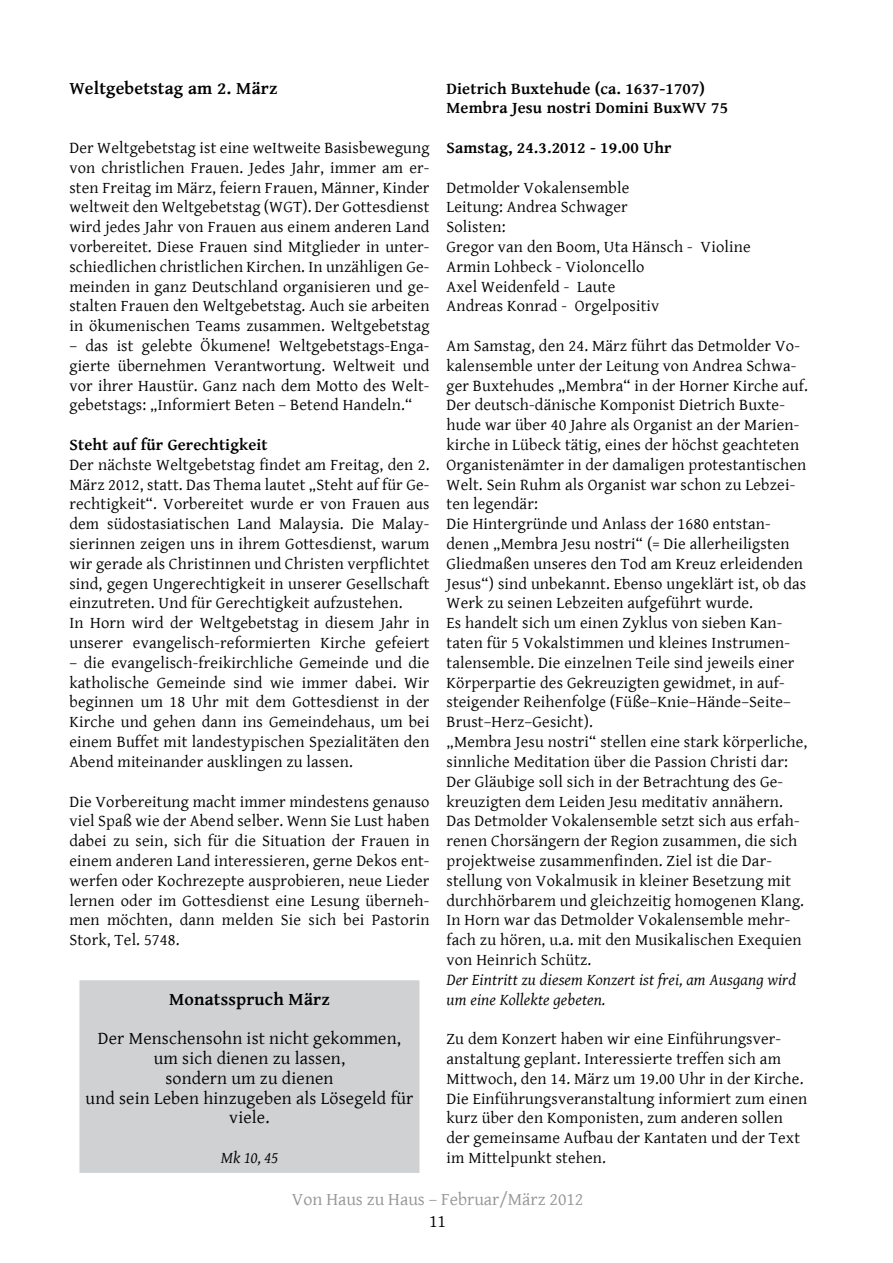
<style>
.page{position:relative;width:893px;height:1263px;background:#fff}
.page>*{position:absolute;margin:0;border:0;box-sizing:border-box;transform-origin:0 0}
.t1{font:18px/19.8px "Gentium Basic";letter-spacing:.01em;color:#000;text-align:center}
.t2{font:700 18px "Gentium Basic";letter-spacing:.01em;color:#000}
.t3{font:18px "Gentium Basic";color:#939598}
.t4{font:16.5px/19.8px "Gentium Basic";letter-spacing:.01em;color:#000;text-align:justify}
.t5{font:700 16.5px/19.8px "Gentium Basic";letter-spacing:.01em;color:#000}
.t6{font:italic 16.5px/19.8px "Gentium Basic";letter-spacing:.01em;color:#000}
</style>
<div class="page">
<div style="left:78px;top:979px;width:343px;height:195px;background:#cfd1d2;border:2px solid #fff"></div>
<p class="t2" style="left:69px;top:74px;width:210px">Weltgebetstag am 2. März</p>
<p class="t4" style="left:69px;top:137px;width:362px">Der Weltgebetstag ist eine weItweite Basisbewegung von christlichen Frauen. Jedes Jahr, immer am er&shy;sten Freitag im März, feiern Frauen, Männer, Kinder weltweit den Weltgebetstag (WGT). Der Gottesdienst wird jedes Jahr von Frauen aus einem anderen Land vorbereitet. Diese Frauen sind Mitglieder in unter&shy;schiedlichen christlichen Kirchen. In unzähligen Ge&shy;meinden in ganz Deutschland organisieren und ge&shy;stalten Frauen den Weltgebetstag. Auch sie arbeiten in ökumenischen Teams zusammen. Weltgebetstag</p>
<p class="t4" style="left:69px;top:335px;width:362px">– das ist gelebte Ökumene! Weltgebetstags-Enga&shy;gierte übernehmen Verantwortung. Weltweit und vor ihrer Haustür. Ganz nach dem Motto des Welt&shy;gebetstags: „Informiert Beten – Betend Handeln.“</p>
<p class="t5" style="left:69px;top:434px;width:200px">Steht auf für Gerechtigkeit</p>
<p class="t4" style="left:69px;top:454px;width:362px;text-align:left">Der nächste Weltgebetstag findet am Freitag, den 2.<br>März 2012, statt. Das Thema lautet „Steht auf für Ge&shy;rechtigkeit“. Vorbereitet wurde er von Frauen aus dem südostasiatischen Land Malaysia. Die Malay&shy;sierinnen zeigen uns in ihrem Gottesdienst, warum wir gerade als Christinnen und Christen verpflichtet sind, gegen Ungerechtigkeit in unserer Gesellschaft einzutreten. Und für Gerechtigkeit aufzustehen.<br>In Horn wird der Weltgebetstag in diesem Jahr in unserer evangelisch-reformierten Kirche gefeiert</p>
<p class="t4" style="left:69px;top:652px;width:362px">– die evangelisch-freikirchliche Gemeinde und die katholische Gemeinde sind wie immer dabei. Wir beginnen um 18 Uhr mit dem Gottesdienst in der Kirche und gehen dann ins Gemeindehaus, um bei einem Buffet mit landestypischen Spezialitäten den Abend miteinander ausklingen zu lassen.</p>
<p class="t4" style="left:69px;top:791px;width:362px">Die Vorbereitung macht immer mindestens genauso viel Spaß wie der Abend selber. Wenn Sie Lust haben dabei zu sein, sich für die Situation der Frauen in einem anderen Land interessieren, gerne Dekos ent&shy;werfen oder Kochrezepte ausprobieren, neue Lieder lernen oder im Gottesdienst eine Lesung überneh&shy;men möchten, dann melden Sie sich bei Pastorin Stork, Tel. 5748.</p>
<p class="t2" style="left:169px;top:985px;width:162px">Monatsspruch März</p>
<p class="t1" style="left:86px;top:1028px;width:329px">Der Menschensohn ist nicht gekommen, um sich dienen zu lassen,<br>sondern um zu dienen<br>und sein Leben hinzugeben als Lösegeld für viele.</p>
<p class="t6" style="left:221px;top:1147px;width:59px">Mk 10, 45</p>
<p class="t5" style="left:446px;top:78px;width:283px">Dietrich Buxtehude (ca. 1637-1707)<br>Membra Jesu nostri Domini BuxWV 75</p>
<p class="t5" style="left:446px;top:137px;width:227px">Samstag, 24.3.2012 - 19.00 Uhr</p>
<p class="t4" style="left:446px;top:177px;width:306px;text-align:left">Detmolder Vokalensemble<br>Leitung: Andrea Schwager<br>Solisten:<br>Gregor van den Boom, Uta Hänsch - Violine<br>Armin Lohbeck - Violoncello<br>Axel Weidenfeld - Laute<br>Andreas Konrad - Orgelpositiv</p>
<p class="t4" style="left:446px;top:335px;width:363px;text-align:left">Am Samstag, den 24. März führt das Detmolder Vo&shy;kalensemble unter der Leitung von Andrea Schwa&shy;ger Buxtehudes „Membra“ in der Horner Kirche auf.<br>Der deutsch-dänische Komponist Dietrich Buxte&shy;hude war über 40 Jahre als Organist an der Marien&shy;kirche in Lübeck tätig, eines der höchst geachteten Organistenämter in der damaligen protestantischen Welt. Sein Ruhm als Organist war schon zu Lebzei&shy;ten legendär:<br>Die Hintergründe und Anlass der 1680 entstan&shy;denen „Membra Jesu nostri“ (= Die allerheiligsten Gliedmaßen unseres den Tod am Kreuz erleidenden Jesus“) sind unbekannt. Ebenso ungeklärt ist, ob das Werk zu seinen Lebzeiten aufgeführt wurde.<br>Es handelt sich um einen Zyklus von sieben Kan&shy;taten für 5 Vokalstimmen und kleines Instrumen&shy;talensemble. Die einzelnen Teile sind jeweils einer Körperpartie des Gekreuzigten gewidmet, in auf&shy;steigender Reihenfolge (Füße–Knie–Hände–Seite– Brust–Herz–Gesicht).<br>„Membra Jesu nostri“ stellen eine stark körperliche, sinnliche Meditation über die Passion Christi dar:<br>Der Gläubige soll sich in der Betrachtung des Ge&shy;kreuzigten dem Leiden Jesu meditativ annähern.<br>Das Detmolder Vokalensemble setzt sich aus erfah&shy;renen Chorsängern der Region zusammen, die sich projektweise zusammenfinden. Ziel ist die Dar&shy;stellung von Vokalmusik in kleiner Besetzung mit durchhörbarem und gleichzeitig homogenen Klang.<br>In Horn war das Detmolder Vokalensemble mehr&shy;fach zu hören, u.a. mit den Musikalischen Exequien von Heinrich Schütz.</p>
<p class="t6" style="left:446px;top:969px;width:351px">Der Eintritt zu diesem Konzert ist frei, am Ausgang wird um eine Kollekte gebeten.</p>
<p class="t4" style="left:446px;top:1028px;width:362px;text-align:left">Zu dem Konzert haben wir eine Einführungsver&shy;anstaltung geplant. Interessierte treffen sich am Mittwoch, den 14. März um 19.00 Uhr in der Kirche.<br>Die Einführungsveranstaltung informiert zum einen kurz über den Komponisten, zum anderen sollen der gemeinsame Aufbau der Kantaten und der Text im Mittelpunkt stehen.</p>
<p class="t3" style="left:292px;top:1186px;width:293px">Von Haus zu Haus – Februar/März 2012</p>
<p class="t1" style="left:429px;top:1211px;width:18px">11</p>
</div>
